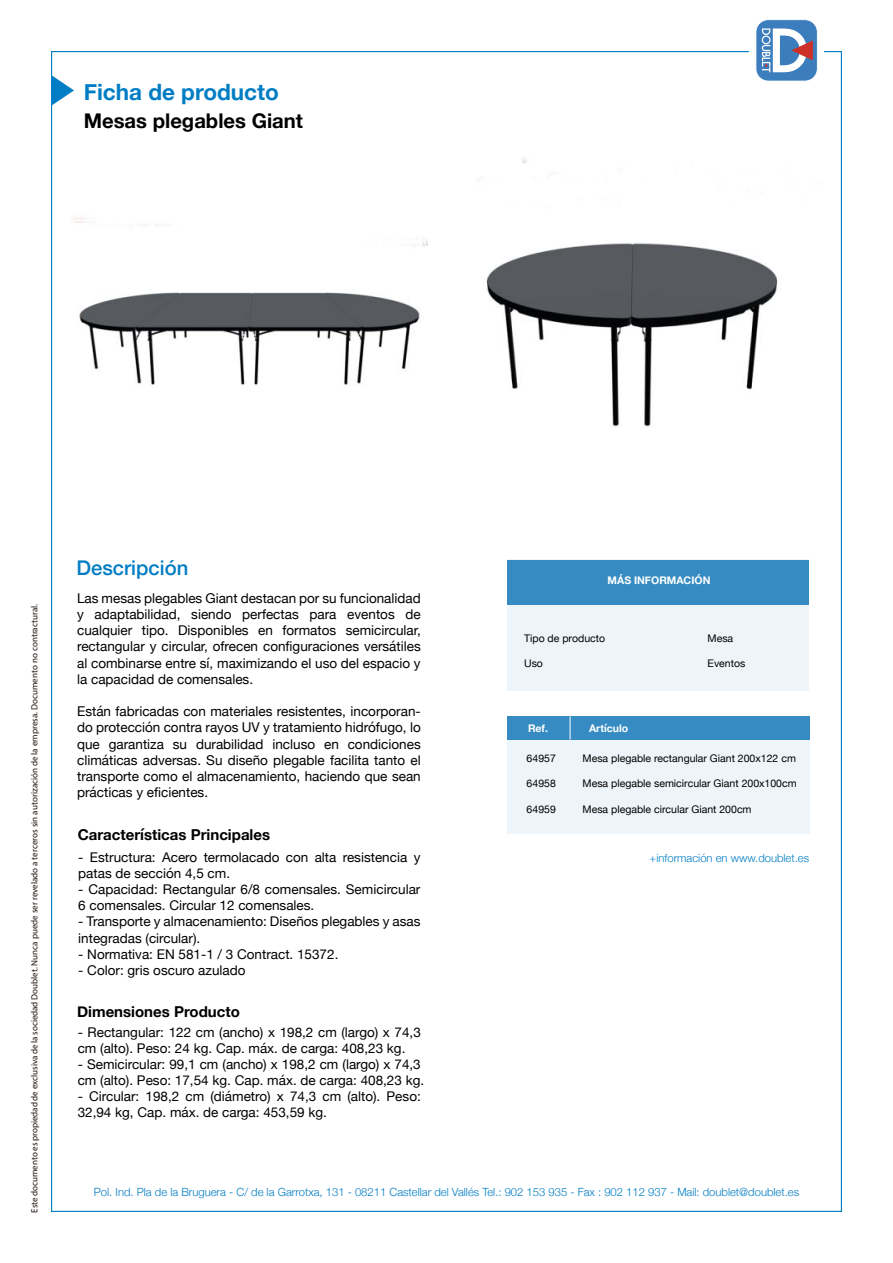
<style>
.page{position:relative;width:893px;height:1263px;background:#fff}
.page>*{position:absolute;margin:0;border:0;box-sizing:border-box;transform-origin:0 0}
.t1{font:700 22.5px "Helvetica Neue";color:#007dc4}
.t2{font:700 20.25px "Helvetica Neue";color:#000}
.t3{font:500 20.25px "Helvetica Neue";color:#007dc4}
.t4{font:700 15px "Helvetica Neue";color:#000}
.t5{font:13.5px/16.2px "Helvetica Neue";color:#000;text-align:justify}
.t6{font:13.35px/16px "Helvetica Neue";color:#000}
.t7{font:300 11.25px "Helvetica Neue";color:#007dc4}
.t8{font:10.5px "Helvetica Neue";color:#000}
.t9{font:700 10.5px "Helvetica Neue";color:#fff}
.t10{font:9px "Myriad Pro";color:#1e120d}
</style>
<div class="page">
<svg style="left:51px;top:75px;width:23px;height:31px"></svg>
<div style="left:508px;top:560px;width:301px;height:131px;background:#edf5fa"></div>
<div style="left:508px;top:560px;width:301px;height:44px;background:#368cc2"></div>
<div style="left:508px;top:719px;width:302px;height:115px;background:#edf5fa"></div>
<div style="left:508px;top:716px;width:302px;height:23px;background:#368cc2"></div>
<svg style="left:570px;top:716px;width:1px;height:23px"></svg>
<svg style="left:756px;top:19px;width:62px;height:62px"></svg>
<img style="left:71px;top:217px;width:356px;height:168px">
<img style="left:486px;top:158px;width:292px;height:269px">
<h1 class="t1" style="left:84px;top:75px;width:197px">Ficha de producto</h1>
<h2 class="t2" style="left:84px;top:105px;width:221px">Mesas plegables Giant</h2>
<p class="t10" style="left:29px;top:1213px;width:610px;rotate:-90deg">Este documento es propiedad de exclusiva de la sociedad Doublet. Nunca puede ser revelado a terceros sin autorización de la empresa. Documento no contractural.</p>
<h2 class="t3" style="left:77px;top:551px;width:113px">Descripción</h2>
<p class="t5" style="left:77px;top:591px;width:345px">Las mesas plegables Giant destacan por su funcionalidad y adaptabilidad, siendo perfectas para eventos de cualquier tipo. Disponibles en formatos semicircular, rectangular y circular, ofrecen configuraciones versátiles al combinarse entre sí, maximizando el uso del espacio y la capacidad de comensales.</p>
<p class="t5" style="left:77px;top:704px;width:345px">Están fabricadas con materiales resistentes, incorporan&shy;do protección contra rayos UV y tratamiento hidrófugo, lo que garantiza su durabilidad incluso en condiciones climáticas adversas. Su diseño plegable facilita tanto el transporte como el almacenamiento, haciendo que sean prácticas y eficientes.</p>
<p class="t4" style="left:78px;top:823px;width:194px">Características Principales</p>
<p class="t6" style="left:78px;top:850px;width:344px">- Estructura: Acero termolacado con alta resistencia y patas de sección 4,5 cm.</p>
<p class="t6" style="left:78px;top:882px;width:344px">- Capacidad: Rectangular 6/8 comensales. Semicircular<br>6 comensales. Circular 12 comensales.</p>
<p class="t6" style="left:78px;top:914px;width:344px">- Transporte y almacenamiento: Diseños plegables y asas integradas (circular).</p>
<p class="t6" style="left:78px;top:946px;width:262px">- Normativa: EN 581-1 / 3 Contract. 15372.</p>
<p class="t6" style="left:78px;top:963px;width:169px">- Color: gris oscuro azulado</p>
<p class="t4" style="left:77px;top:1000px;width:164px">Dimensiones Producto</p>
<p class="t6" style="left:78px;top:1024px;width:345px">- Rectangular: 122 cm (ancho) x 198,2 cm (largo) x 74,3 cm (alto). Peso: 24 kg. Cap. máx. de carga: 408,23 kg.</p>
<p class="t6" style="left:78px;top:1057px;width:348px">- Semicircular: 99,1 cm (ancho) x 198,2 cm (largo) x 74,3 cm (alto). Peso: 17,54 kg. Cap. máx. de carga: 408,23 kg.</p>
<p class="t6" style="left:78px;top:1089px;width:345px">- Circular: 198,2 cm (diámetro) x 74,3 cm (alto). Peso:<br>32,94 kg, Cap. máx. de carga: 453,59 kg.</p>
<p class="t9" style="left:608px;top:572px;width:104px">MÁS INFORMACIÓN</p>
<p class="t8" style="left:524px;top:630px;width:83px">Tipo de producto</p>
<p class="t8" style="left:524px;top:656px;width:20px">Uso</p>
<p class="t9" style="left:528px;top:719px;width:22px">Ref.</p>
<p class="t9" style="left:589px;top:719px;width:41px">Artículo</p>
<p class="t8" style="left:708px;top:630px;width:27px">Mesa</p>
<p class="t8" style="left:708px;top:656px;width:39px">Eventos</p>
<p class="t8" style="left:527px;top:751px;width:31px">64957</p>
<p class="t8" style="left:527px;top:776px;width:31px">64958</p>
<p class="t8" style="left:527px;top:801px;width:31px">64959</p>
<p class="t8" style="left:583px;top:751px;width:215px">Mesa plegable rectangular Giant 200x122 cm</p>
<p class="t8" style="left:583px;top:776px;width:216px">Mesa plegable semicircular Giant 200x100cm</p>
<p class="t8" style="left:583px;top:801px;width:171px">Mesa plegable circular Giant 200cm</p>
<p class="t7" style="left:650px;top:849px;width:161px">+información en www.doublet.es</p>
<p class="t7" style="left:94px;top:1183px;width:707px">Pol. Ind. Pla de la Bruguera - C/ de la Garrotxa, 131 - 08211 Castellar del Vallés Tel.: 902 153 935 - Fax : 902 112 937 - Mail: doublet@doublet.es</p>
</div>
